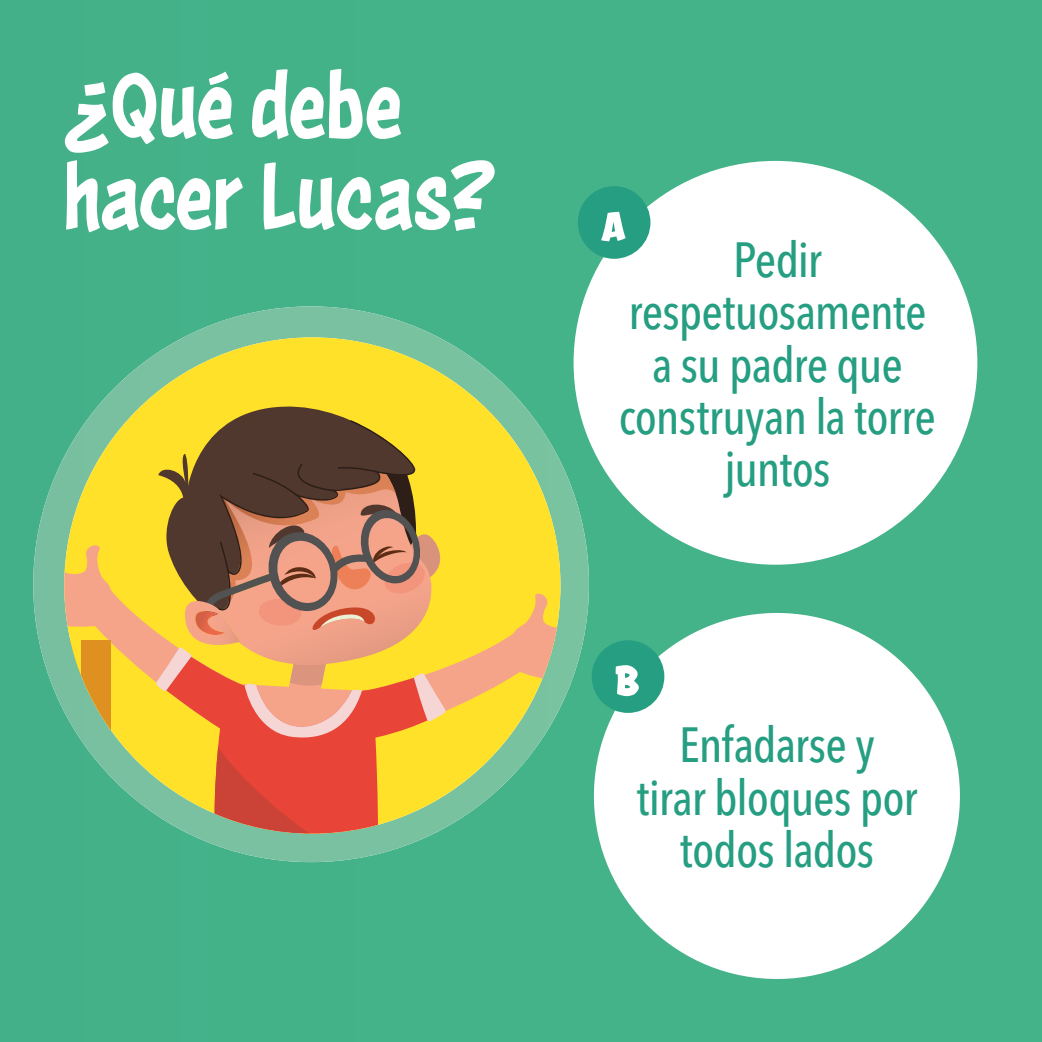
<style>
.page{position:relative;width:1042px;height:1042px;background:#44b389}
.page>*{position:absolute;margin:0;border:0;box-sizing:border-box;transform-origin:0 0}
.t1{font:101.5px/91px "Astounder Squared LCBB";letter-spacing:-.005em;color:#fff}
.t2{font:700 50.75px "Astounder Squared BB";color:#fff}
.t3{font:500 condensed 49px/52.3px "Avenir Next LT Pro";letter-spacing:-.015em;color:#259e81;text-align:center}
</style>
<div class="page">
<svg style="left:33px;top:306px;width:556px;height:556px;background:#57b791"></svg>
<div style="left:64px;top:337px;width:496px;height:496px;background:#ffe129;border-radius:50%"></div>
<svg style="left:233px;top:406px;width:117px;height:14px;fill:#50382e"></svg>
<svg style="left:64px;top:420px;width:496px;height:413px"></svg>
<svg style="left:592px;top:611px;width:369px;height:369px"></svg>
<div style="left:573px;top:161px;width:404px;height:404px;background:#fff;border-radius:50%"></div>
<div style="left:578px;top:186px;width:72px;height:73px;background:#259e81;border-radius:50%"></div>
<div style="left:592px;top:640px;width:72px;height:73px;background:#259e81;border-radius:50%"></div>
<h1 class="t1" style="left:63px;top:61px;width:564px">¿Qué debe<br>hacer Lucas? <sub>a</sub></h1>
<p class="t3" style="left:619px;top:233px;width:318px">Pedir respetuosamente a su padre que construyan la torre juntos</p>
<p class="t2" style="left:615px;top:648px;width:26px">b</p>
<p class="t3" style="left:636px;top:719px;width:283px">Enfadarse y<br>tirar bloques por todos lados</p>
</div>
